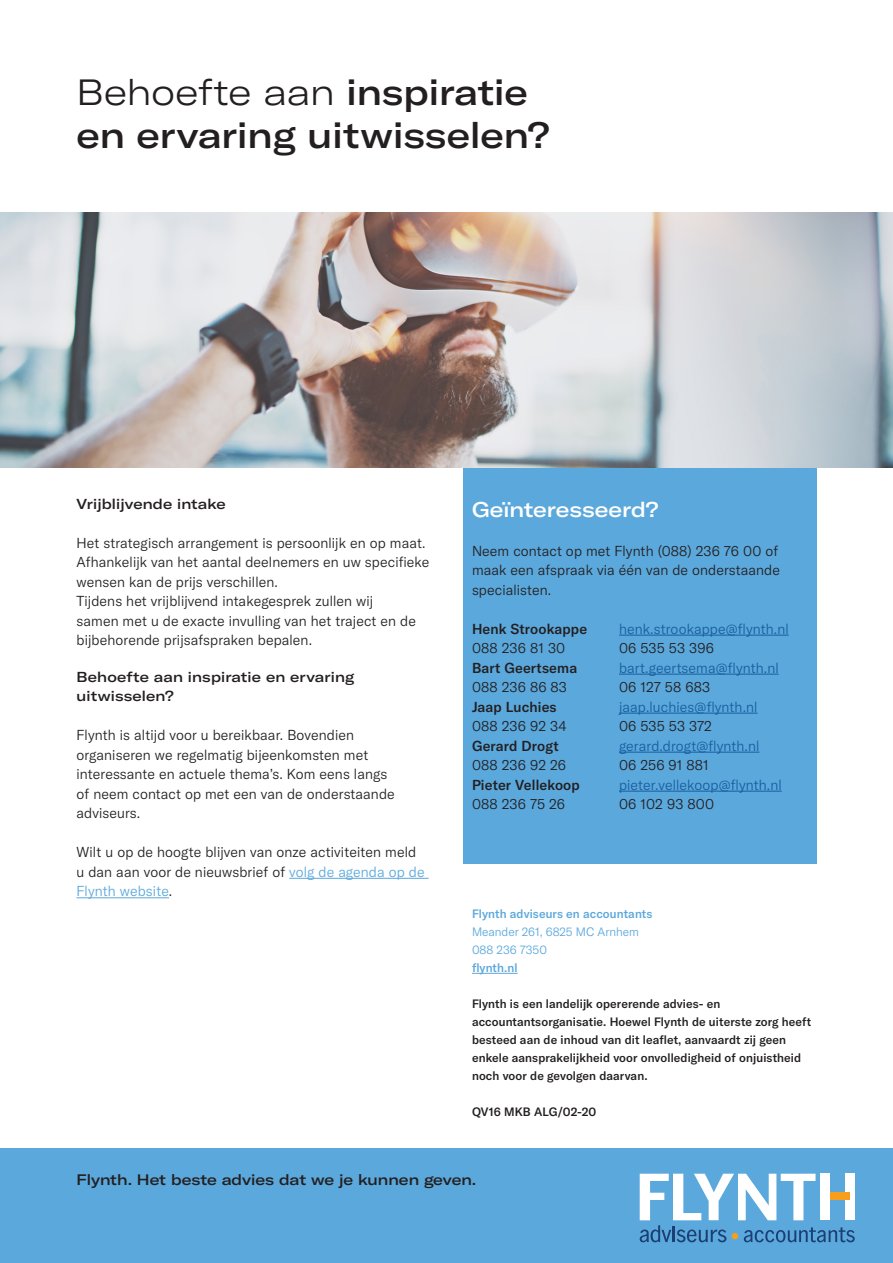
<style>
.page{position:relative;width:893px;height:1263px;background:#fff}
.page>*{position:absolute;margin:0;border:0;box-sizing:border-box;transform-origin:0 0}
.t1{font:500 expanded 36px "GT America";color:#231f20}
.t2{font:300 expanded 36px "GT America";color:#231f20}
.Inhoudsopage_koppen{font:500 expanded 21px "GT America";color:#fff}
.t3{font:500 expanded 15px "GT America";color:#231f20}
.Platte_tekst___Lt_9{font:300 14.25px/19.5px "GT America";letter-spacing:.01em;color:#231f20}
.Platte_tekst___Lt_9-2{font:300 14.25px "GT America";letter-spacing:.01em;color:#175d9e}
.Platte_tekst___Lt_9-3{font:500 14.25px "GT America";letter-spacing:.01em;color:#231f20}
.Platte_tekst___Lt_9-4{font:500 expanded 14.25px/19.5px "GT America";letter-spacing:.01em;color:#231f20}
.Onderschrift_kopje{font:500 12px/18px "GT America";letter-spacing:.01em;color:#231f20}
.Onderschrift_kopje-2{font:500 12px "GT America";letter-spacing:.01em;color:#5ba8dc}
.Onderschrift___Lt{font:300 12px "GT America";color:#5ba8dc}
.s1{font-weight:500}
.s2{color:#5ba8dc}
</style>
<div class="page">
<div style="left:0;top:1148px;width:893px;height:115px;background:#5ba8dc"></div>
<img style="left:0;top:213px;width:893px;height:255px">
<hr style="left:289px;top:878px;width:140px;height:1px;background:#5ba8dc">
<hr style="left:77px;top:897px;width:92px;height:1px;background:#5ba8dc">
<div style="left:463px;top:468px;width:353px;height:395px;background:#5ba8dc"></div>
<hr style="left:619px;top:635px;width:170px;height:1px;background:#175d9e">
<hr style="left:619px;top:674px;width:160px;height:1px;background:#175d9e">
<hr style="left:619px;top:713px;width:138px;height:1px;background:#175d9e">
<hr style="left:619px;top:752px;width:140px;height:1px;background:#175d9e">
<hr style="left:619px;top:791px;width:163px;height:1px;background:#175d9e">
<hr style="left:472px;top:973px;width:46px;height:1px;background:#5ba8dc">
<svg style="left:640px;top:1174px;width:215px;height:68px"></svg>
<p class="t2" style="left:77px;top:71px;width:453px">Behoefte aan <span class="s1">inspiratie</span></p>
<p class="t1" style="left:77px;top:113px;width:475px">en ervaring uitwisselen?</p>
<p class="Platte_tekst___Lt_9-4" style="left:77px;top:494px;width:151px">Vrijblijvende intake</p>
<p class="Platte_tekst___Lt_9" style="left:77px;top:533px;width:354px">Het strategisch arrangement is persoonlijk en op maat.<br>Afhankelijk van het aantal deelnemers en uw specifieke wensen kan de prijs verschillen.</p>
<p class="Platte_tekst___Lt_9" style="left:77px;top:591px;width:341px">Tijdens het vrijblijvend intakegesprek zullen wij samen met u de exacte invulling van het traject en de bijbehorende prijsafspraken bepalen.</p>
<p class="Platte_tekst___Lt_9-4" style="left:77px;top:667px;width:279px">Behoefte aan inspiratie en ervaring uitwisselen?</p>
<p class="Platte_tekst___Lt_9" style="left:77px;top:726px;width:320px">Flynth is altijd voor u bereikbaar. Bovendien organiseren we regelmatig bijeenkomsten met interessante en actuele thema’s. Kom eens langs of neem contact op met een van de onderstaande adviseurs.</p>
<p class="Platte_tekst___Lt_9" style="left:77px;top:843px;width:350px">Wilt u op de hoogte blijven van onze activiteiten meld u dan aan voor de nieuwsbrief of <span class="s2">volg de agenda op de<br>Flynth website</span>.</p>
<p class="Inhoudsopage_koppen" style="left:472px;top:496px;width:188px">Geïnteresseerd?</p>
<p class="Platte_tekst___Lt_9" style="left:472px;top:541px;width:309px">Neem contact op met Flynth (088) 236 76 00 of maak een afspraak via één van de onderstaande specialisten.</p>
<p class="Platte_tekst___Lt_9-3" style="left:472px;top:620px;width:117px">Henk Strookappe</p>
<p class="Platte_tekst___Lt_9-2" style="left:619px;top:620px;width:171px">henk.strookappe@flynth.nl</p>
<p class="Platte_tekst___Lt_9" style="left:472px;top:638px;width:95px">088 236 81 30</p>
<p class="Platte_tekst___Lt_9" style="left:619px;top:638px;width:96px">06 535 53 396</p>
<p class="Platte_tekst___Lt_9-3" style="left:472px;top:659px;width:107px">Bart Geertsema</p>
<p class="Platte_tekst___Lt_9-2" style="left:619px;top:659px;width:161px">bart.geertsema@flynth.nl</p>
<p class="Platte_tekst___Lt_9" style="left:472px;top:677px;width:97px">088 236 86 83</p>
<p class="Platte_tekst___Lt_9" style="left:619px;top:677px;width:93px">06 127 58 683</p>
<p class="Platte_tekst___Lt_9-3" style="left:472px;top:698px;width:86px">Jaap Luchies</p>
<p class="Platte_tekst___Lt_9-2" style="left:619px;top:698px;width:140px">jaap.luchies@flynth.nl</p>
<p class="Platte_tekst___Lt_9" style="left:472px;top:716px;width:96px">088 236 92 34</p>
<p class="Platte_tekst___Lt_9" style="left:619px;top:716px;width:94px">06 535 53 372</p>
<p class="Platte_tekst___Lt_9-3" style="left:472px;top:737px;width:88px">Gerard Drogt</p>
<p class="Platte_tekst___Lt_9-2" style="left:619px;top:737px;width:142px">gerard.drogt@flynth.nl</p>
<p class="Platte_tekst___Lt_9" style="left:472px;top:755px;width:95px">088 236 92 26</p>
<p class="Platte_tekst___Lt_9" style="left:619px;top:755px;width:91px">06 256 91 881</p>
<p class="Platte_tekst___Lt_9-3" style="left:472px;top:776px;width:109px">Pieter Vellekoop</p>
<p class="Platte_tekst___Lt_9-2" style="left:619px;top:776px;width:164px">pieter.vellekoop@flynth.nl</p>
<p class="Platte_tekst___Lt_9" style="left:472px;top:794px;width:94px">088 236 75 26</p>
<p class="Platte_tekst___Lt_9" style="left:619px;top:794px;width:97px">06 102 93 800</p>
<p class="Onderschrift_kopje-2" style="left:472px;top:906px;width:182px">Flynth adviseurs en accountants</p>
<p class="Onderschrift___Lt" style="left:472px;top:925px;width:168px">Meander 261, 6825 MC Arnhem</p>
<p class="Onderschrift___Lt" style="left:472px;top:943px;width:76px">088 236 7350</p>
<p class="Onderschrift_kopje-2" style="left:472px;top:960px;width:47px">flynth.nl</p>
<p class="Onderschrift_kopje" style="left:472px;top:995px;width:341px">Flynth is een landelijk opererende advies- en accountantsorganisatie. Hoewel Flynth de uiterste zorg heeft besteed aan de inhoud van dit leaflet, aanvaardt zij geen enkele aansprakelijkheid voor onvolledigheid of onjuistheid noch voor de gevolgen daarvan.</p>
<p class="Onderschrift_kopje" style="left:472px;top:1103px;width:126px">QV16 MKB ALG/02-20</p>
<p class="t3" style="left:77px;top:1171px;width:401px">Flynth. Het beste advies dat we je kunnen geven.</p>
</div>
